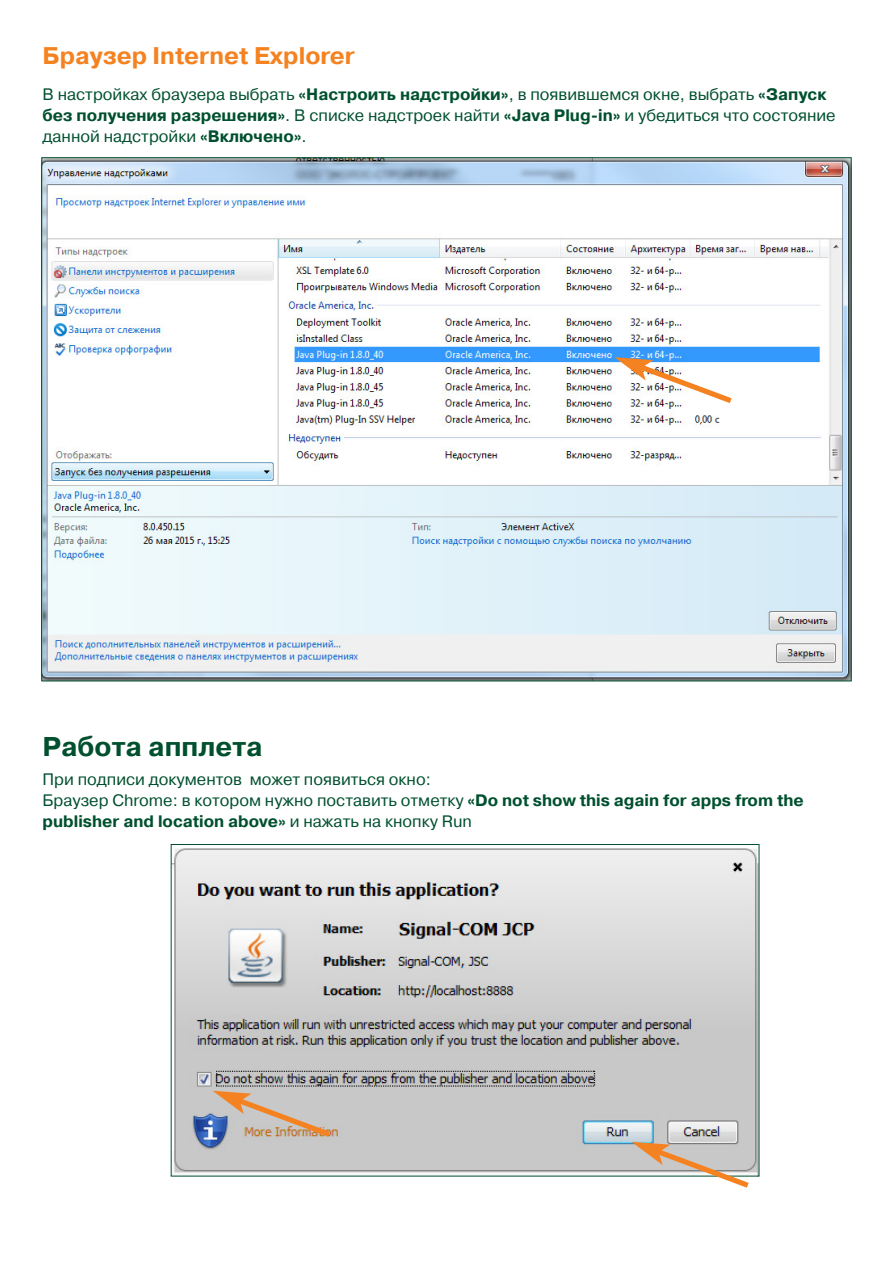
<style>
.page{position:relative;width:893px;height:1263px;background:#fff}
.page>*{position:absolute;margin:0;border:0;box-sizing:border-box;transform-origin:0 0}
.t1{font:700 27px "Pragmatica C";color:#00502f}
.t2{font:700 24px "Pragmatica C";color:#f58220}
.t3{font:16.5px/21px "Pragmatica C";color:#00502f}
.s1{font-weight:700}
</style>
<div class="page">
<img style="left:43px;top:159px;width:806px;height:520px">
<svg style="left:614px;top:357px;width:118px;height:46px"></svg>
<img style="left:173px;top:848px;width:584px;height:326px">
<svg style="left:213px;top:1091px;width:117px;height:46px;background:#c6b3a5"></svg>
<svg style="left:631px;top:1142px;width:118px;height:46px"></svg>
<h2 class="t2" style="left:43px;top:43px;width:314px">Браузер Internet Explorer</h2>
<p class="t3" style="left:43px;top:84px;width:795px">В настройках браузера выбрать <span class="s1">«Настроить надстройки»</span>, в появившемся окне, выбрать <span class="s1">«Запуск без получения разрешения»</span>. В списке надстроек найти <span class="s1">«Java Plug-in»</span> и убедиться что состояние данной надстройки <span class="s1">«Включено»</span>.</p>
<h1 class="t1" style="left:43px;top:731px;width:222px">Работа апплета</h1>
<p class="t3" style="left:43px;top:768px;width:763px">При подписи документов может появиться окно:<br>Браузер Chrome: в котором нужно поставить отметку <span class="s1">«Do not show this again for apps from the publisher and location above»</span> и нажать на кнопку Run</p>
</div>
